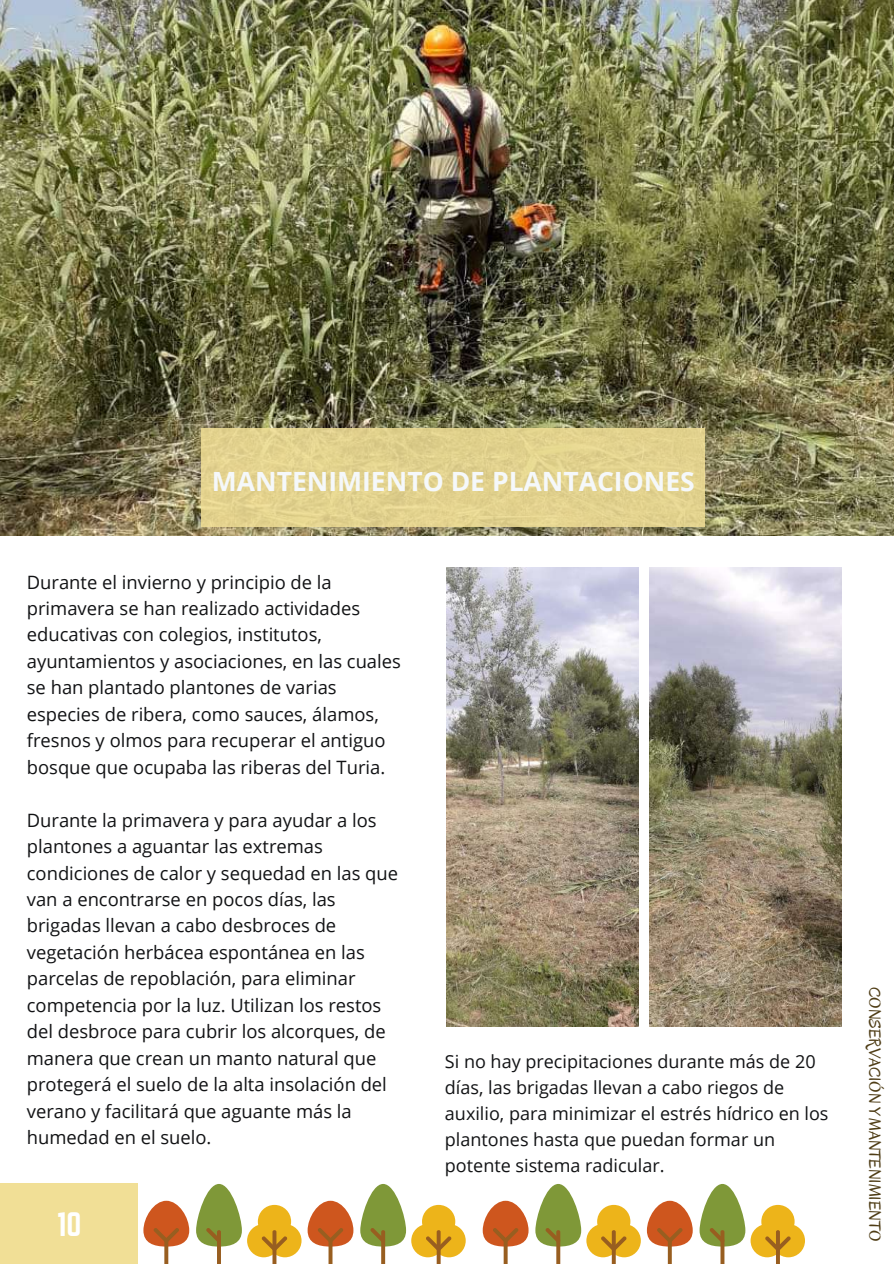
<style>
.page{position:relative;width:894px;height:1264px;background:#fff}
.page>*{position:absolute;margin:0;border:0;box-sizing:border-box;transform-origin:0 0}
.t1{font:29.85px "Norwester";color:#fff}
.t2{font:700 26.55px "Open Sans";color:#f5f8fa}
.t3{font:18.45px/26.4px "Open Sans";color:#121315}
.t4{font:18px/26px "Open Sans";color:#121315}
.t5{font:16.5px "Oregano";color:#4f3d16}
</style>
<div class="page">
<div style="left:0;top:1183px;width:138px;height:80px;background:#f1df96"></div>
<img style="left:0;top:0;width:893px;height:535px">
<div style="left:673px;top:429px;width:31px;height:98px;background:#e2d28e"></div>
<div style="left:233px;top:429px;width:440px;height:98px;background:#e2d28e"></div>
<div style="left:202px;top:429px;width:31px;height:98px;background:#e4d28e"></div>
<img style="left:446px;top:567px;width:192px;height:459px">
<img style="left:649px;top:567px;width:191px;height:459px">
<div style="left:258px;top:1204px;width:33px;height:34px;background:#edb41a;border-radius:50%"></div>
<div style="left:247px;top:1223px;width:33px;height:34px;background:#edb41a;border-radius:50%"></div>
<div style="left:268px;top:1223px;width:33px;height:34px;background:#edb41a;border-radius:50%"></div>
<svg style="left:261px;top:1230px;width:27px;height:33px"></svg>
<svg style="left:143px;top:1200px;width:46px;height:63px"></svg>
<svg style="left:196px;top:1184px;width:46px;height:79px"></svg>
<div style="left:422px;top:1204px;width:33px;height:34px;background:#edb41a;border-radius:50%"></div>
<div style="left:411px;top:1223px;width:33px;height:34px;background:#edb41a;border-radius:50%"></div>
<div style="left:432px;top:1223px;width:33px;height:34px;background:#edb41a;border-radius:50%"></div>
<svg style="left:424px;top:1230px;width:28px;height:33px"></svg>
<svg style="left:307px;top:1200px;width:46px;height:63px"></svg>
<svg style="left:360px;top:1184px;width:46px;height:79px"></svg>
<div style="left:597px;top:1204px;width:33px;height:34px;background:#edb41a;border-radius:50%"></div>
<div style="left:586px;top:1223px;width:33px;height:34px;background:#edb41a;border-radius:50%"></div>
<div style="left:607px;top:1223px;width:33px;height:34px;background:#edb41a;border-radius:50%"></div>
<svg style="left:599px;top:1230px;width:28px;height:33px"></svg>
<svg style="left:482px;top:1200px;width:46px;height:63px"></svg>
<svg style="left:535px;top:1184px;width:46px;height:79px"></svg>
<div style="left:761px;top:1204px;width:33px;height:34px;background:#edb41a;border-radius:50%"></div>
<div style="left:750px;top:1223px;width:33px;height:34px;background:#edb41a;border-radius:50%"></div>
<div style="left:771px;top:1223px;width:33px;height:34px;background:#edb41a;border-radius:50%"></div>
<svg style="left:763px;top:1230px;width:28px;height:33px"></svg>
<svg style="left:646px;top:1200px;width:46px;height:63px"></svg>
<svg style="left:699px;top:1184px;width:46px;height:79px"></svg>
<h2 class="t2" style="left:212px;top:463px;width:484px">MANTENIMIENTO DE PLANTACIONES</h2>
<p class="t3" style="left:27px;top:568px;width:375px">Durante el invierno y principio de la primavera se han realizado actividades educativas con colegios, institutos, ayuntamientos y asociaciones, en las cuales se han plantado plantones de varias especies de ribera, como sauces, álamos, fresnos y olmos para recuperar el antiguo bosque que ocupaba las riberas del Turia.</p>
<p class="t3" style="left:27px;top:806px;width:372px">Durante la primavera y para ayudar a los plantones a aguantar las extremas condiciones de calor y sequedad en las que van a encontrarse en pocos días, las brigadas llevan a cabo desbroces de vegetación herbácea espontánea en las parcelas de repoblación, para eliminar competencia por la luz. Utilizan los restos del desbroce para cubrir los alcorques, de manera que crean un manto natural que protegerá el suelo de la alta insolación del verano y facilitará que aguante más la humedad en el suelo.</p>
<h1 class="t1" style="left:57px;top:1209px;width:26px">10</h1>
<p class="t4" style="left:445px;top:1048px;width:385px">Si no hay precipitaciones durante más de 20 días, las brigadas llevan a cabo riegos de auxilio, para minimizar el estrés hídrico en los plantones hasta que puedan formar un potente sistema radicular.</p>
<p class="t5" style="left:884px;top:986px;width:256px;rotate:90deg">CONSERVACIÓN YMANTENIMIENTO</p>
</div>
